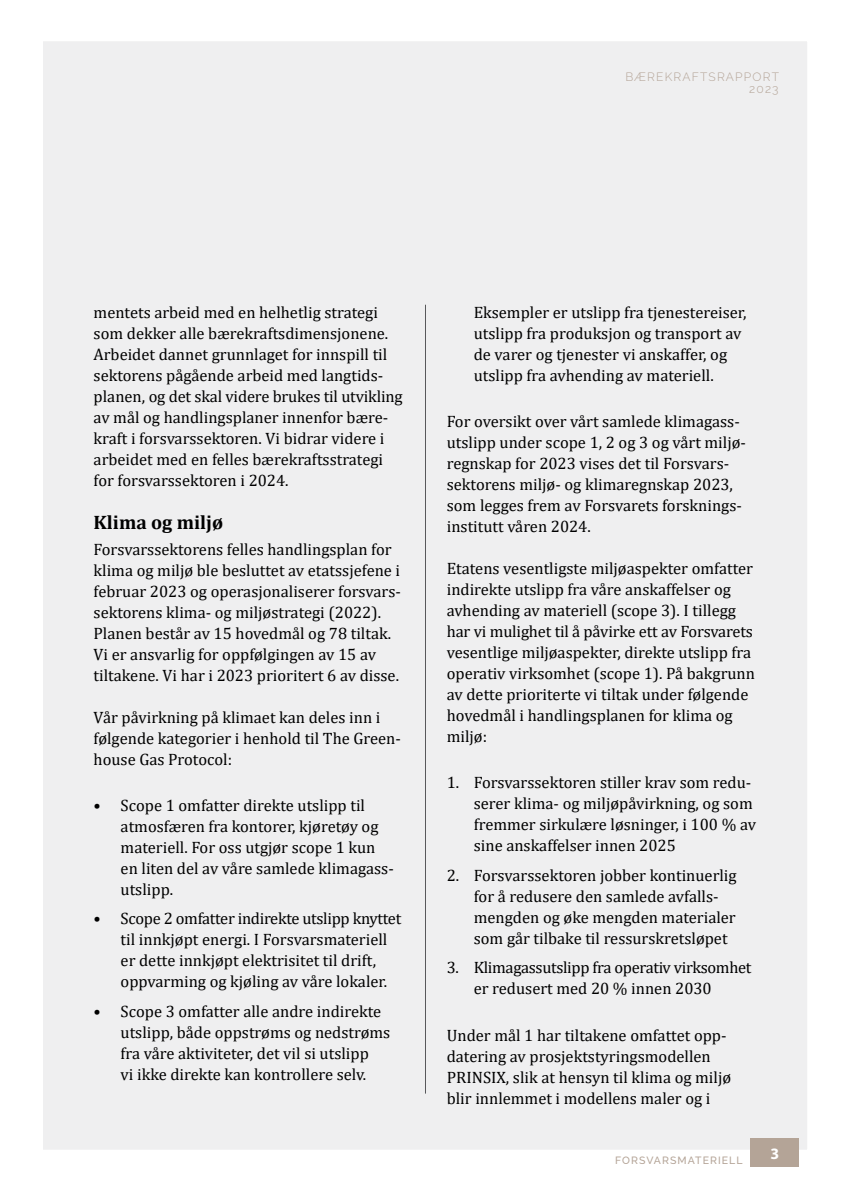
<style>
.page{position:relative;width:851px;height:1191px;background:#fff}
.page>*{position:absolute;margin:0;border:0;box-sizing:border-box;transform-origin:0 0}
.Brødtekst_bold{font:700 19.5px "Cambria";color:#000}
.Brødtekst{font:16.5px/21px "Cambria";color:#000}
.Bullets{font:16.5px/21px "Cambria";color:#000}
.Brødtekst-2{font:16.5px/21px "Cambria";letter-spacing:-.02em;color:#000}
.t1{font:700 15.9px "Myriad Pro";color:#fff}
.t2{font:300 12px/12px "Raleway";letter-spacing:.1em;color:#b4a497;text-align:right}
.t3{font:500 10.5px "Raleway";letter-spacing:.1em;color:#b4a497}
</style>
<div class="page">
<div style="left:43px;top:41px;width:764px;height:1109px;background:#efeff0"></div>
<div style="left:750px;top:1138px;width:49px;height:29px;background:#b4a497"></div>
<p class="t2" style="left:625px;top:70px;width:155px">BÆREKRAFTSRAPPORT<br>2023</p>
<p class="Brødtekst" style="left:94px;top:301px;width:310px">mentets arbeid med en helhetlig strategi som dekker alle bærekraftsdimensjonene.<br>Arbeidet dannet grunnlaget for innspill til sektorens pågående arbeid med langtids&shy;planen, og det skal videre brukes til utvikling av mål og handlingsplaner innenfor bære&shy;kraft i forsvarssektoren. Vi bidrar videre i arbeidet med en felles bærekraftsstrategi for forsvarssektoren i 2024.</p>
<p class="Brødtekst_bold" style="left:94px;top:509px;width:131px">Klima og miljø</p>
<p class="Brødtekst" style="left:94px;top:538px;width:309px">Forsvarssektorens felles handlingsplan for klima og miljø ble besluttet av etatssjefene i februar 2023 og operasjonaliserer forsvars&shy;sektorens klima- og miljøstrategi (2022).<br>Planen består av 15 hovedmål og 78 tiltak.<br>Vi er ansvarlig for oppfølgingen av 15 av tiltakene. Vi har i 2023 prioritert 6 av disse.</p>
<p class="Brødtekst" style="left:94px;top:706px;width:309px">Vår påvirkning på klimaet kan deles inn i følgende kategorier i henhold til The Green&shy;house Gas Protocol:</p>
<p class="Bullets" style="left:121px;top:794px;width:275px;text-indent:-27px">• Scope 1 omfatter direkte utslipp til atmosfæren fra kontorer, kjøretøy og materiell. For oss utgjør scope 1 kun en liten del av våre samlede klimagass&shy;utslipp.</p>
<p class="Bullets" style="left:121px;top:908px;width:282px;text-indent:-27px">• Scope 2 omfatter indirekte utslipp knyttet til innkjøpt energi. I Forsvarsmateriell er dette innkjøpt elektrisitet til drift, oppvarming og kjøling av våre lokaler.</p>
<p class="Bullets" style="left:121px;top:1000px;width:271px;text-indent:-27px">• Scope 3 omfatter alle andre indirekte utslipp, både oppstrøms og nedstrøms fra våre aktiviteter, det vil si utslipp<br>vi ikke direkte kan kontrollere selv.</p>
<p class="Bullets" style="left:473px;top:301px;width:274px">Eksempler er utslipp fra tjenestereiser, utslipp fra produksjon og transport av de varer og tjenester vi anskaffer, og utslipp fra avhending av materiell.</p>
<p class="Brødtekst" style="left:446px;top:411px;width:301px">For oversikt over vårt samlede klimagass&shy;utslipp under scope 1, 2 og 3 og vårt miljø&shy;regnskap for 2023 vises det til Forsvars&shy;sektorens miljø- og klimaregnskap 2023, som legges frem av Forsvarets forsknings&shy;institutt våren 2024.</p>
<p class="Brødtekst" style="left:446px;top:558px;width:310px">Etatens vesentligste miljøaspekter omfatter indirekte utslipp fra våre anskaffelser og avhending av materiell (scope 3). I tillegg har vi mulighet til å påvirke ett av Forsvarets vesentlige miljøaspekter, direkte utslipp fra operativ virksomhet (scope 1). På bakgrunn av dette prioriterte vi tiltak under følgende hovedmål i handlingsplanen for klima og miljø:</p>
<p class="Brødtekst" style="left:473px;top:772px;width:284px;text-indent:-27px">1. Forsvarssektoren stiller krav som redu&shy;serer klima- og miljøpåvirkning, og som fremmer sirkulære løsninger, i 100 % av sine anskaffelser innen 2025</p>
<p class="Brødtekst" style="left:473px;top:864px;width:264px;text-indent:-27px">2. Forsvarssektoren jobber kontinuerlig for å redusere den samlede avfalls&shy;mengden og øke mengden materialer som går tilbake til ressurskretsløpet</p>
<p class="Brødtekst-2" style="left:473px;top:957px;width:279px;text-indent:-27px">3. Klimagassutslipp fra operativ virksomhet er redusert med 20 % innen 2030</p>
<p class="Brødtekst" style="left:446px;top:1024px;width:286px">Under mål 1 har tiltakene omfattet opp&shy;datering av prosjektstyringsmodellen PRINSIX, slik at hensyn til klima og miljø blir innlemmet i modellens maler og i</p>
<p class="t3" style="left:615px;top:1153px;width:129px">FORSVARSMATERIELL</p>
<p class="t1" style="left:770px;top:1143px;width:10px">3</p>
</div>
